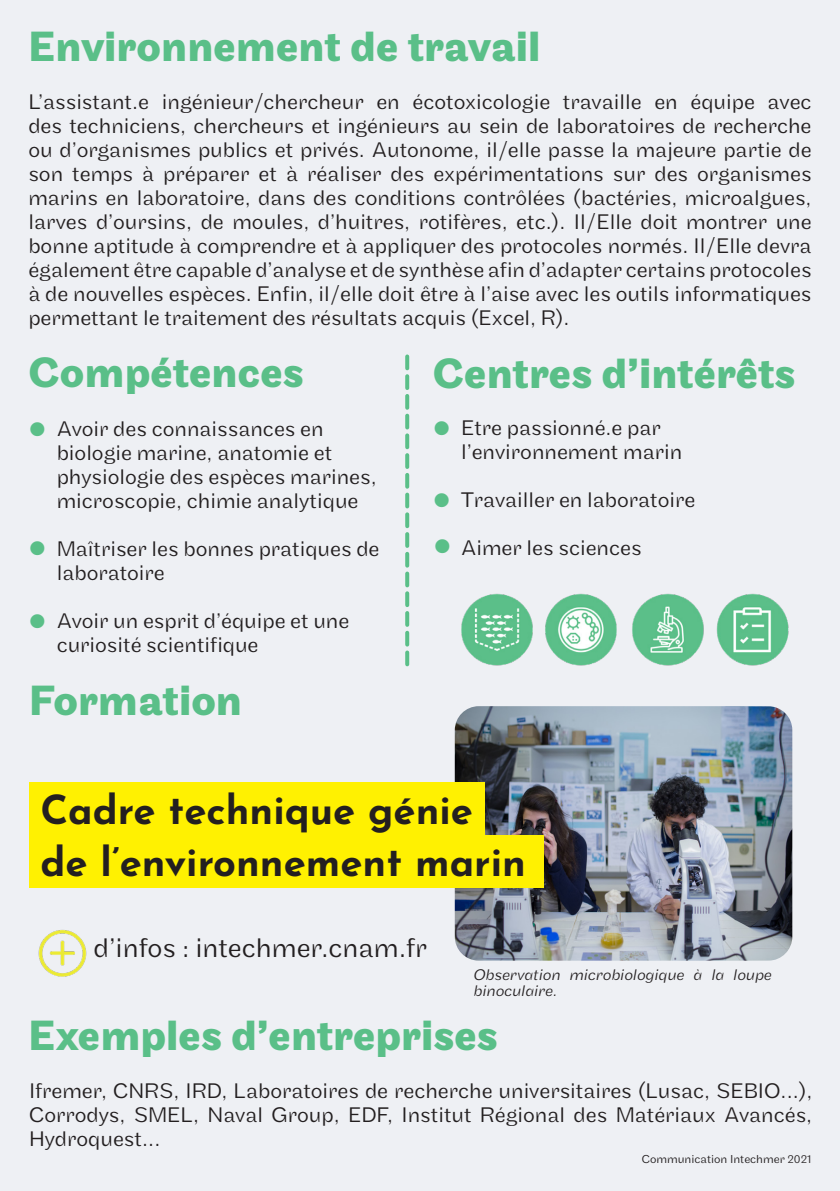
<style>
.page{position:relative;width:840px;height:1191px;background:#fff}
.page>*{position:absolute;margin:0;border:0;box-sizing:border-box;transform-origin:0 0}
.t1{font:700 44px "Maple";color:#5abf88}
.t2{font:100 40px "Josefin Sans";color:#231f20}
.t3{font:300 28px "Maple";color:#231f20}
.t4{font:300 22px/24px "Maple";color:#231f20;text-align:justify}
.t5{font:italic 300 16px/16px "Maple";color:#231f20}
.t6{font:300 12px "Maple";color:#231f20}
.s1{color:#5abf88}
</style>
<div class="page">
<div style="left:0;top:0;width:839px;height:1191px;background:#eef0f4"></div>
<svg style="left:405px;top:356px;width:4px;height:308px"></svg>
<img style="left:38px;top:929px;width:49px;height:48px">
<img style="left:454px;top:735px;width:337px;height:225px">
<div style="left:29px;top:835px;width:514px;height:52px;background:#fff101"></div>
<div style="left:29px;top:782px;width:455px;height:53px;background:#fff101"></div>
<img style="left:454px;top:593px;width:339px;height:142px">
<p class="t1" style="left:28px;top:22px;width:513px">Environnement de travail</p>
<p class="t4" style="left:28px;top:90px;width:784px">L’assistant.e ingénieur/chercheur en écotoxicologie travaille en équipe avec des techniciens, chercheurs et ingénieurs au sein de laboratoires de recherche ou d’organismes publics et privés. Autonome, il/elle passe la majeure partie de son temps à préparer et à réaliser des expérimentations sur des organismes marins en laboratoire, dans des conditions contrôlées (bactéries, microalgues, larves d’oursins, de moules, d’huitres, rotifères, etc.). Il/Elle doit montrer une bonne aptitude à comprendre et à appliquer des protocoles normés. Il/Elle devra également être capable d’analyse et de synthèse afin d’adapter certains protocoles à de nouvelles espèces. Enfin, il/elle doit être à l’aise avec les outils informatiques permettant le traitement des résultats acquis (Excel, R).</p>
<p class="t1" style="left:28px;top:348px;width:277px">Compétences</p>
<p class="t1" style="left:432px;top:348px;width:364px">Centres d’intérêts</p>
<p class="t4" style="left:28px;top:417px;width:296px"><span class="s1">●</span> Avoir des connaissances en</p>
<p class="t4" style="left:57px;top:441px;width:321px;text-align:left">biologie marine, anatomie et physiologie des espèces marines, microscopie, chimie analytique</p>
<p class="t4" style="left:432px;top:416px;width:229px"><span class="s1">●</span> Etre passionné.e par</p>
<p class="t4" style="left:461px;top:440px;width:222px">l’environnement marin</p>
<p class="t4" style="left:432px;top:488px;width:264px"><span class="s1">●</span> Travailler en laboratoire</p>
<p class="t4" style="left:28px;top:537px;width:352px"><span class="s1">●</span> Maîtriser les bonnes pratiques de</p>
<p class="t4" style="left:433px;top:536px;width:209px"><span class="s1">●</span> Aimer les sciences</p>
<p class="t4" style="left:57px;top:561px;width:109px">laboratoire</p>
<p class="t4" style="left:28px;top:609px;width:322px"><span class="s1">●</span> Avoir un esprit d’équipe et une</p>
<p class="t4" style="left:57px;top:633px;width:203px">curiosité scientifique</p>
<p class="t1" style="left:29px;top:675px;width:214px">Formation</p>
<p class="t2" style="left:40px;top:779px;width:434px">Cadre technique génie</p>
<p class="t2" style="left:40px;top:832px;width:486px">de l’environnement marin</p>
<p class="t3" style="left:93px;top:932px;width:335px">d’infos : intechmer.cnam.fr</p>
<p class="t5" style="left:473px;top:966px;width:299px">Observation microbiologique à la loupe binoculaire.</p>
<p class="t1" style="left:28px;top:1010px;width:470px">Exemples d’entreprises</p>
<p class="t4" style="left:29px;top:1079px;width:784px">Ifremer, CNRS, IRD, Laboratoires de recherche universitaires (Lusac, SEBIO...), Corrodys, SMEL, Naval Group, EDF, Institut Régional des Matériaux Avancés, Hydroquest...</p>
<p class="t6" style="left:641px;top:1151px;width:171px">Communication Intechmer 2021</p>
</div>
